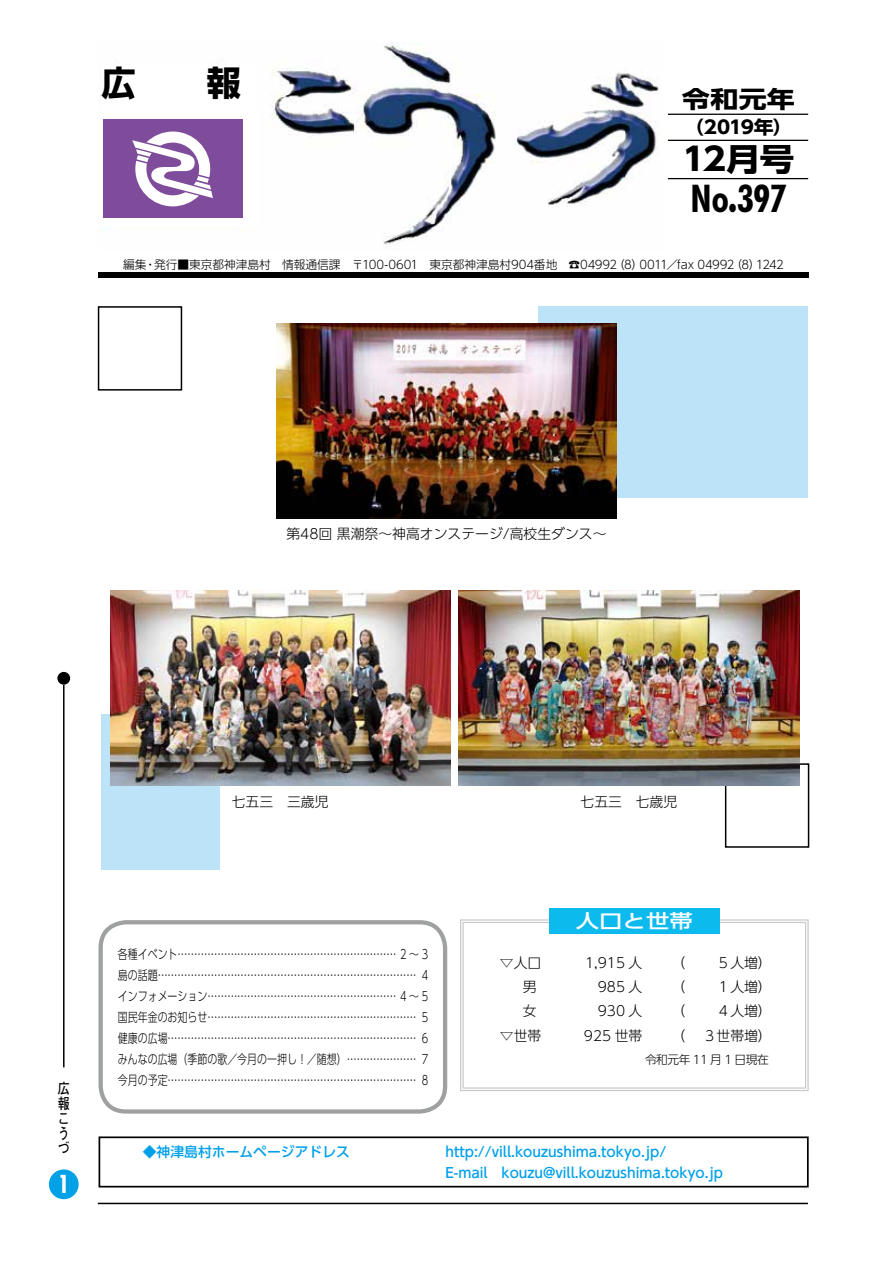
<style>
.page{position:relative;width:893px;height:1263px;background:#fff}
.page>*{position:absolute;margin:0;border:0;box-sizing:border-box;transform-origin:0 0}
.t1{font:700 condensed 38.25px "Futura BT";color:#000}
.t2{font:700 34.5px "UD Shin Go Pro";color:#000}
.t3{font:700 31.5px "UD Shin Go Pro";color:#000;scale:1.11 1}
.t4{font:700 condensed 25.5px "Futura BT";color:#fff}
.t5{font:700 23.4px "UD Shin Go Pro";color:#000;scale:1.2 1}
.t6{font:500 18.75px "UD Shin Go Pro";color:#fff;scale:1.25 1}
.t7{font:700 18px "UD Shin Go Pro";letter-spacing:-.025em;color:#000;scale:1.1 1}
.t8{font:700 14.85px/14.9px "Futo Go B101 Pro";color:#000;scale:.8 1}
.t9{font:300 13.8px "UD Shin Go Pro";color:#000}
.t10{font:500 13.8px "UD Shin Go Pro";color:#00a0e9}
.t11{font:300 12.75px/21px "UD Shin Go Pro";color:#000;text-align:justify;scale:.78 1}
.t12{font:300 11.7px "UD Shin Go Pro";letter-spacing:-.01em;color:#000}
.t13{font:300 11.7px "UD Shin Go Pro";letter-spacing:-.04em;color:#000}
.s1{font-size:49.8px}
</style>
<div class="page">
<hr style="left:98px;top:1203px;width:710px;height:1px;background:#000">
<hr style="left:63px;top:685px;width:2px;height:382px;background:#000">
<div style="left:57px;top:672px;width:13px;height:13px;background:#000;border-radius:50%"></div>
<div style="left:49px;top:1169px;width:30px;height:30px;background:#00a1e6;border-radius:50%"></div>
<img style="left:99px;top:43px;width:560px;height:202px">
<div style="left:101px;top:65px;width:153px;height:44px;background:#fff"></div>
<div style="left:88px;top:111px;width:170px;height:115px;background:#fff"></div>
<div style="left:103px;top:119px;width:140px;height:99px;background:#7e4c9b"></div>
<svg style="left:132px;top:132px;width:81px;height:74px"></svg>
<hr style="left:668px;top:114px;width:140px;height:1px;background:#000">
<hr style="left:668px;top:140px;width:140px;height:1px;background:#000">
<hr style="left:668px;top:178px;width:140px;height:1px;background:#000">
<div style="left:99px;top:272px;width:710px;height:5px;background:#000"></div>
<div style="left:99px;top:920px;width:348px;height:194px;border:4px solid #9fa0a0;border-radius:26px"></div>
<svg style="left:460px;top:919px;width:349px;height:172px"></svg>
<div style="left:462px;top:922px;width:344px;height:167px;border:1px solid #c9caca"></div>
<div style="left:549px;top:908px;width:170px;height:26px;background:#0cbaed"></div>
<div style="left:99px;top:1136px;width:710px;height:51px;border:2px solid #000"></div>
<div style="left:98px;top:306px;width:84px;height:85px;border:2px solid #000"></div>
<div style="left:725px;top:763px;width:84px;height:85px;border:2px solid #000"></div>
<div style="left:538px;top:306px;width:269px;height:192px;background:#bce3f8"></div>
<div style="left:101px;top:714px;width:118px;height:156px;background:#bce3f8"></div>
<img style="left:276px;top:323px;width:341px;height:196px">
<img style="left:110px;top:590px;width:340px;height:196px">
<img style="left:459px;top:590px;width:340px;height:196px">
<h2 class="t2" style="left:101px;top:54px;width:141px">広　　報</h2>
<h3 class="t5" style="left:682px;top:80px;width:96px">令和元年</h3>
<h3 class="t7" style="left:684px;top:112px;width:100px">（2019年(</h3>
<h3 class="t3" style="left:683px;top:134px;width:102px">12月号</h3>
<h1 class="t1" style="left:691px;top:175px;width:97px">No<span class="s1">.</span>397</h1>
<p class="t12" style="left:613px;top:255px;width:32px">（8）</p>
<p class="t12" style="left:730px;top:255px;width:32px">)8(</p>
<p class="t12" style="left:123px;top:255px;width:25px">編集</p>
<p class="t12" style="left:154px;top:255px;width:465px">発行■東京都神津島村　情報通信課　〒100-0601　東京都神津島村904番地　☎04992</p>
<p class="t12" style="left:639px;top:255px;width:97px">0011／fax 04992</p>
<p class="t12" style="left:756px;top:255px;width:30px">1242</p>
<p class="t12" style="left:145px;top:255px;width:13px">・</p>
<p class="t9" style="left:286px;top:523px;width:321px">第48回黒潮祭～神高オンステージ/高校生ダンス~</p>
<p class="t8" style="left:58px;top:1079px;width:16px">広報こうづ</p>
<h3 class="t4" style="left:58px;top:1169px;width:13px">1</h3>
<p class="t9" style="left:232px;top:791px;width:98px">七五三　三歳児</p>
<p class="t9" style="left:580px;top:791px;width:98px">七五三　七歳児</p>
<p class="t11" style="left:118px;top:943px;width:399px">各種イベント.................................................................. 2 ~ 3島の話題.............................................................................. 4インフォメーション......................................................... 4 ~ 5国民年金のお知らせ............................................................... 5健康の広場........................................................................... 6みんなの広場（季節の歌／今月の一押し！／随想(..................... 7今月の予定........................................................................... 8</p>
<h3 class="t6" style="left:576px;top:906px;width:95px">人口と世帯</h3>
<p class="t9" style="left:500px;top:951px;width:43px">▽人口</p>
<p class="t9" style="left:585px;top:951px;width:59px">1,915 人</p>
<p class="t9" style="left:672px;top:951px;width:15px">（</p>
<p class="t9" style="left:716px;top:951px;width:57px">５人増(</p>
<p class="t9" style="left:523px;top:975px;width:15px">男</p>
<p class="t9" style="left:598px;top:975px;width:46px">985 人</p>
<p class="t9" style="left:672px;top:975px;width:15px">（</p>
<p class="t9" style="left:716px;top:975px;width:57px">１人増(</p>
<p class="t9" style="left:523px;top:1000px;width:15px">女</p>
<p class="t9" style="left:598px;top:1000px;width:46px">930 人</p>
<p class="t9" style="left:672px;top:1000px;width:15px">（</p>
<p class="t9" style="left:716px;top:1000px;width:57px">４人増(</p>
<p class="t9" style="left:500px;top:1024px;width:43px">▽世帯</p>
<p class="t9" style="left:584px;top:1024px;width:60px">925 世帯</p>
<p class="t9" style="left:672px;top:1024px;width:15px">（</p>
<p class="t9" style="left:703px;top:1024px;width:71px">３世帯増(</p>
<p class="t13" style="left:645px;top:1049px;width:125px">令和元年 11 月 1 日現在</p>
<p class="t10" style="left:143px;top:1140px;width:209px">◆神津島村ホームページアドレス</p>
<p class="t10" style="left:445px;top:1140px;width:222px">http://vill.kouzushima.tokyo.jp/</p>
<p class="t10" style="left:445px;top:1161px;width:44px">E-mail</p>
<p class="t10" style="left:502px;top:1161px;width:223px">kouzu@vill.kouzushima.tokyo.jp</p>
</div>
